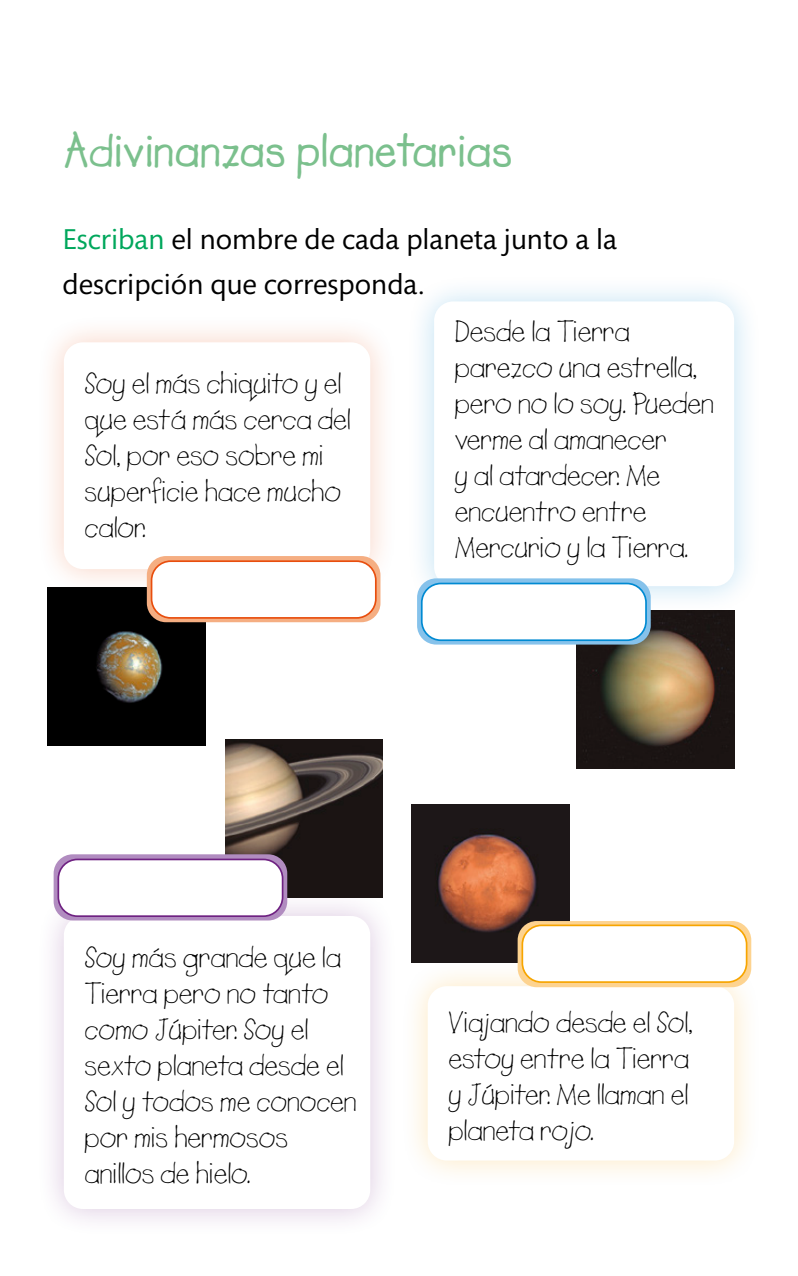
<style>
.page{position:relative;width:798px;height:1276px;background:#fff}
.page>*{position:absolute;margin:0;border:0;box-sizing:border-box;transform-origin:0 0}
.titulos{font:47.25px "Lemonade ICG Bold";color:#7bc08d}
.consigna{font:29.25px/36px "Lemonade ICG";color:#000}
.consigna-2{font:29.25px/45px "Mundo Sans Std";color:#000}
.s1{color:#00a75c}
</style>
<div class="page">
<div style="left:36px;top:314px;width:362px;height:283px;background:#e84e0e;opacity:.25"></div>
<div style="left:64px;top:342px;width:306px;height:227px;background:#fff;border-radius:19px"></div>
<div style="left:406px;top:273px;width:355px;height:341px;background:#008ad2;opacity:.25"></div>
<div style="left:434px;top:301px;width:299px;height:285px;background:#fff;border-radius:19px"></div>
<div style="left:399px;top:958px;width:362px;height:230px;background:#f7a500;opacity:.25"></div>
<div style="left:427px;top:986px;width:306px;height:174px;background:#fff;border-radius:19px"></div>
<div style="left:36px;top:888px;width:362px;height:349px;background:#6f2282;opacity:.25"></div>
<div style="left:64px;top:916px;width:306px;height:293px;background:#fff;border-radius:19px"></div>
<img style="left:48px;top:587px;width:158px;height:158px">
<div style="left:147px;top:556px;width:233px;height:66px;background:#f5ae82;border-radius:19px"></div>
<div style="left:151px;top:561px;width:224px;height:57px;background:#fff;border-radius:19px"></div>
<div style="left:151px;top:560px;width:225px;height:59px;border:2px solid #e84e0e;border-radius:19px"></div>
<img style="left:576px;top:610px;width:157px;height:158px">
<div style="left:417px;top:578px;width:233px;height:66px;background:#86c2eb;border-radius:19px"></div>
<div style="left:421px;top:583px;width:224px;height:57px;background:#fff;border-radius:19px"></div>
<div style="left:421px;top:582px;width:225px;height:59px;border:2px solid #008ad2;border-radius:19px"></div>
<img style="left:225px;top:739px;width:158px;height:158px">
<div style="left:54px;top:854px;width:233px;height:66px;background:#b18cc0;border-radius:19px"></div>
<div style="left:58px;top:859px;width:224px;height:57px;background:#fff;border-radius:19px"></div>
<div style="left:57px;top:858px;width:226px;height:59px;border:2px solid #6f2282;border-radius:19px"></div>
<img style="left:411px;top:805px;width:158px;height:157px">
<div style="left:517px;top:921px;width:234px;height:66px;background:#fdd390;border-radius:19px"></div>
<div style="left:522px;top:925px;width:224px;height:57px;background:#fff;border-radius:19px"></div>
<div style="left:521px;top:924px;width:226px;height:59px;border:2px solid #f7a500;border-radius:19px"></div>
<p class="titulos" style="left:64px;top:122px;width:450px">Adivinanzas planetarias</p>
<p class="consigna-2" style="left:62px;top:218px;width:556px"><span class="s1">Escriban</span> el nombre de cada planeta junto a la descripción que corresponda.</p>
<p class="consigna" style="left:85px;top:366px;width:267px">Soy el más chiquito y el que está más cerca del<br>Sol, por eso sobre mi superficie hace mucho calor.</p>
<p class="consigna" style="left:454px;top:313px;width:260px">Desde la Tierra parezco una estrella, pero no lo soy. Pueden verme al amanecer<br>y al atardecer. Me encuentro entre<br>Mercurio y la Tierra.</p>
<p class="consigna" style="left:85px;top:939px;width:273px">Soy más grande que la<br>Tierra pero no tanto como Júpiter. Soy el sexto planeta desde el<br>Sol y todos me conocen por mis hermosos anillos de hielo.</p>
<p class="consigna" style="left:448px;top:1004px;width:245px">Viajando desde el Sol, estoy entre la Tierra y Júpiter. Me llaman el planeta rojo.</p>
</div>
